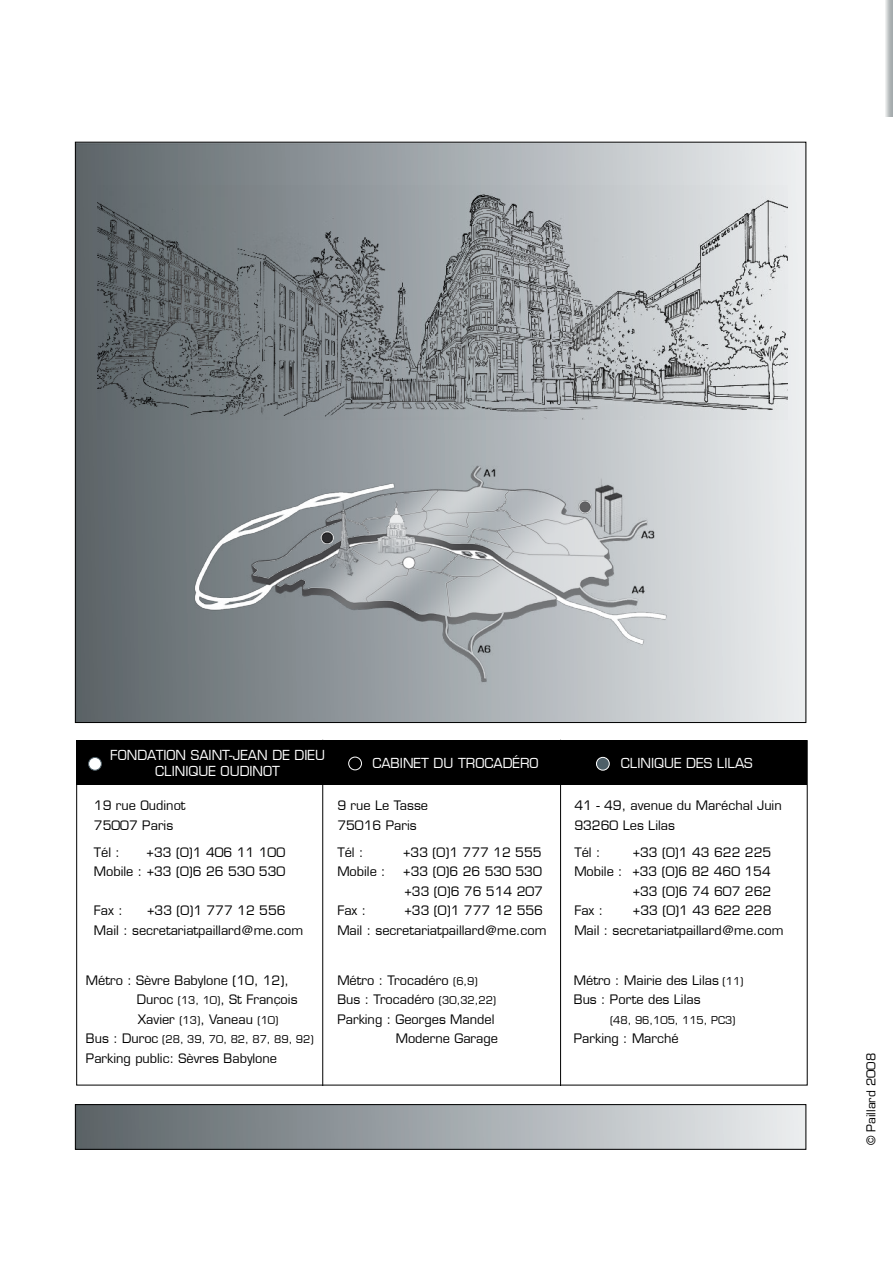
<style>
.page{position:relative;width:893px;height:1263px;background:#fff}
.page>*{position:absolute;margin:0;border:0;box-sizing:border-box;transform-origin:0 0}
.t1{font:500 13.5px/16.2px "Eurostile";color:#fff;text-align:center}
.t2{font:500 12.75px/19.5px "Eurostile";color:#000}
.t3{font:500 12px "Eurostile";color:#000}
.t4{font:500 10.5px "Eurostile";color:#000}
.s1{font-size:10.5px}
.s2{font-size:12.75px}
</style>
<div class="page">
<svg style="left:885px;top:0;width:8px;height:117px"></svg>
<img style="left:75px;top:141px;width:731px;height:580px">
<img style="left:77px;top:1106px;width:727px;height:41px">
<div style="left:75px;top:1104px;width:731px;height:45px;border:1px solid #000"></div>
<img style="left:173px;top:481px;width:534px;height:229px">
<hr style="left:322px;top:740px;width:1px;height:346px;background:#000">
<hr style="left:560px;top:740px;width:1px;height:346px;background:#000">
<div style="left:76px;top:740px;width:731px;height:44px;background:#000"></div>
<div style="left:89px;top:757px;width:12px;height:13px;background:#fff;border-radius:50%"></div>
<div style="left:88px;top:757px;width:14px;height:13px;border:1px solid #4e5f68;border-radius:50%"></div>
<div style="left:348px;top:757px;width:14px;height:13px;border:1px solid #fff;border-radius:50%"></div>
<div style="left:596px;top:757px;width:13px;height:13px;background:#4e5f68;border-radius:50%"></div>
<div style="left:596px;top:757px;width:14px;height:13px;border:1px solid #fff;border-radius:50%"></div>
<svg style="left:85px;top:168px;width:714px;height:313px"></svg>
<p class="t1" style="left:110px;top:747px;width:216px">FONDATION SAINT-JEAN DE DIEU<br>CLINIQUE OUDINOT</p>
<p class="t2" style="left:94px;top:796px;width:93px">19 rue Oudinot<br>75007 Paris</p>
<p class="t2" style="left:94px;top:842px;width:28px">Tél :</p>
<p class="t2" style="left:94px;top:842px;width:193px;text-align:right">+33 (0)1 406 11 100<br>Mobile : +33 (0)6 26 530 530</p>
<p class="t2" style="left:94px;top:901px;width:30px">Fax :</p>
<p class="t2" style="left:94px;top:901px;width:211px;text-indent:53px">+33 (0)1 777 12 556<br>Mail : secretariatpaillard@me.com</p>
<p class="t1" style="left:372px;top:755px;width:168px">CABINET DU TROCADÉRO</p>
<p class="t2" style="left:337px;top:796px;width:92px">9 rue Le Tasse<br>75016 Paris</p>
<p class="t2" style="left:337px;top:842px;width:28px">Tél :</p>
<p class="t2" style="left:403px;top:842px;width:140px">+33 (0)1 777 12 555</p>
<p class="t2" style="left:337px;top:862px;width:50px">Mobile :</p>
<p class="t2" style="left:403px;top:862px;width:141px">+33 (0)6 26 530 530 +33 (0)6 76 514 207</p>
<p class="t2" style="left:337px;top:901px;width:30px">Fax :</p>
<p class="t2" style="left:337px;top:901px;width:211px;text-align:right">+33 (0)1 777 12 556<br>Mail : secretariatpaillard@me.com</p>
<p class="t2" style="left:137px;top:970px;width:162px;text-indent:-51px">Métro : Sèvre Babylone (10, 12),<br>Duroc <span class="s1">(13, 10)</span>, St François<br>Xavier <span class="s1">(13)</span>, Vaneau <span class="s1">(10)</span></p>
<p class="t4" style="left:86px;top:1033px;width:229px"><span class="s2">Bus : Duroc</span> (28, 39, 70, 82, 87, 89, 92)</p>
<p class="t2" style="left:86px;top:1048px;width:193px">Parking public: Sèvres Babylone</p>
<p class="t2" style="left:337px;top:970px;width:142px">Métro : Trocadéro <span class="s1">(6,9)</span></p>
<p class="t2" style="left:337px;top:989px;width:160px">Bus : Trocadéro <span class="s1">(30,32,22)</span></p>
<p class="t2" style="left:337px;top:1009px;width:159px">Parking : Georges Mandel</p>
<p class="t2" style="left:396px;top:1028px;width:104px">Moderne Garage</p>
<p class="t1" style="left:621px;top:755px;width:133px">CLINIQUE DES LILAS</p>
<p class="t2" style="left:574px;top:796px;width:209px">41 - 49, avenue du Maréchal Juin<br>93260 Les Lilas</p>
<p class="t2" style="left:574px;top:842px;width:28px">Tél :</p>
<p class="t2" style="left:633px;top:842px;width:140px">+33 (0)1 43 622 225</p>
<p class="t2" style="left:574px;top:862px;width:198px">Mobile : +33 (0)6 82 460 154</p>
<p class="t2" style="left:633px;top:881px;width:140px">+33 (0)6 74 607 262</p>
<p class="t2" style="left:574px;top:901px;width:30px">Fax :</p>
<p class="t2" style="left:574px;top:901px;width:211px;text-indent:59px">+33 (0)1 43 622 228<br>Mail : secretariatpaillard@me.com</p>
<p class="t2" style="left:574px;top:970px;width:171px">Métro : Mairie des Lilas <span class="s1">(11)<br></span>Bus : Porte des Lilas</p>
<p class="t4" style="left:610px;top:1013px;width:127px">(48, 96,105, 115, PC3)</p>
<p class="t2" style="left:574px;top:1028px;width:106px">Parking : Marché</p>
<p class="t3" style="left:864px;top:1145px;width:94px;rotate:-90deg">© Paillard 2008</p>
</div>
